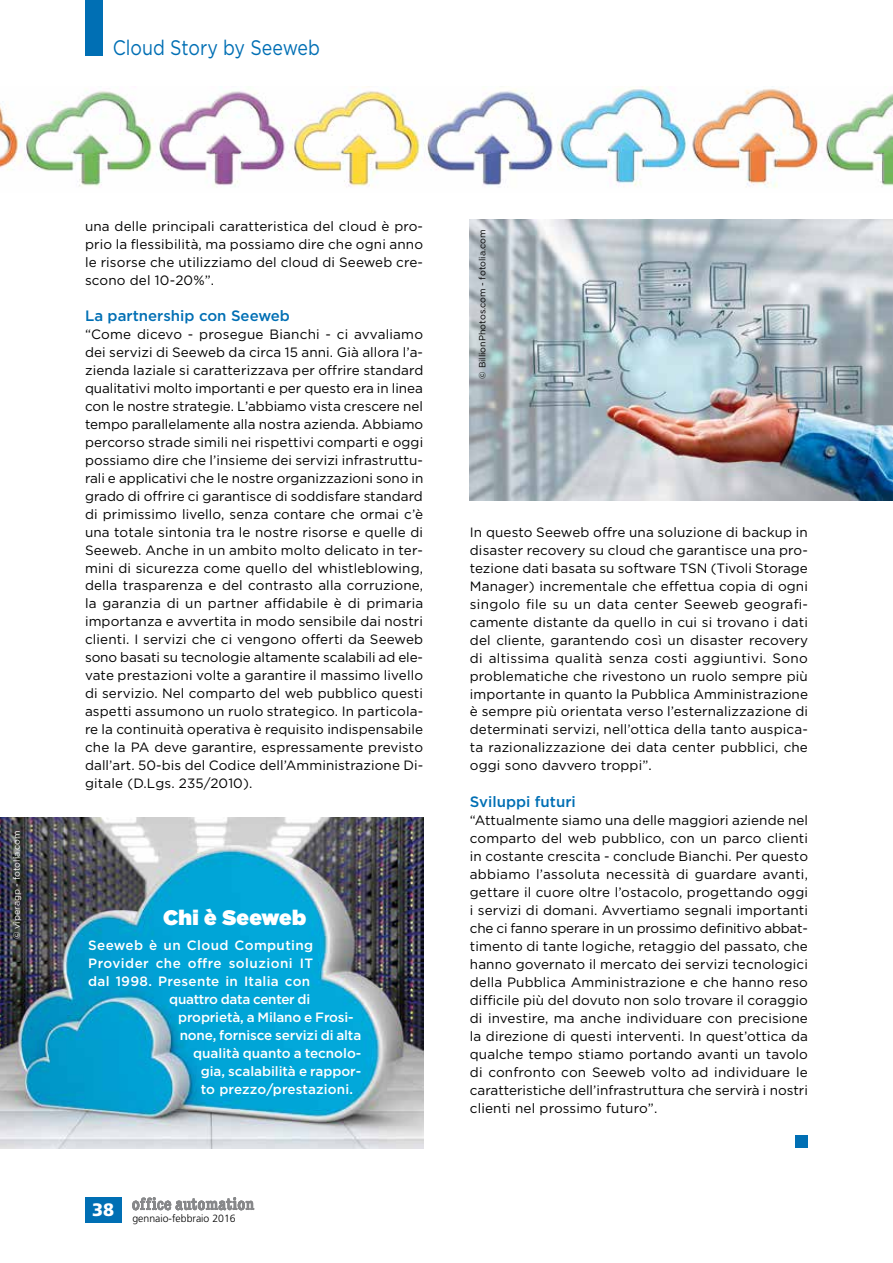
<style>
.page{position:relative;width:893px;height:1263px;background:#fff}
.page>*{position:absolute;margin:0;border:0;box-sizing:border-box;transform-origin:0 0}
.t1{font:21px "Gotham";color:#006fb4;scale:.85 1}
.t2{font:900 21px "Gotham";letter-spacing:.01em;color:#fff}
.t3{font:500 15px "Gotham";color:#006fb4}
.t4{font:13.5px/18px "Gotham";letter-spacing:.01em;color:#000;text-align:justify}
.t5{font:500 13.5px "Gotham";color:#fff}
.t6{font:500 13.5px "Gotham";letter-spacing:.035em;color:#fff}
.t7{font:500 13.5px "Gotham";letter-spacing:.02em;color:#fff}
.t8{font:500 13.5px "Gotham";letter-spacing:.025em;color:#fff}
.t9{font:500 13.5px "Gotham";letter-spacing:-.02em;color:#fff}
.t10{font:300 10.5px "Frutiger";color:#000}
.t11{font:9px "Gotham";color:#000}
.t12{font:9px "Gotham";color:#fff}
</style>
<div class="page">
<div style="left:85px;top:1197px;width:37px;height:25px;background:#006fb4"></div>
<svg style="left:132px;top:1197px;width:122px;height:13px"></svg>
<div style="left:85px;top:0;width:17px;height:55px;background:#006fb4"></div>
<div style="left:795px;top:1135px;width:13px;height:13px;background:#006fb4"></div>
<img style="left:0;top:86px;width:893px;height:102px">
<img style="left:0;top:817px;width:423px;height:331px">
<img style="left:470px;top:220px;width:423px;height:280px">
<h1 class="t1" style="left:113px;top:34px;width:245px">Cloud Story by Seeweb</h1>
<p class="t12" style="left:11px;top:939px;width:110px;rotate:-90deg">© viperagp - fotolia.com</p>
<p class="t4" style="left:85px;top:216px;width:340px">una delle principali caratteristica del cloud è pro&shy;prio la flessibilità, ma possiamo dire che ogni anno le risorse che utilizziamo del cloud di Seeweb cre&shy;scono del 10-20%”.</p>
<p class="t3" style="left:85px;top:305px;width:206px">La partnership con Seeweb</p>
<p class="t4" style="left:85px;top:324px;width:340px">“Come dicevo - prosegue Bianchi - ci avvaliamo dei servizi di Seeweb da circa 15 anni. Già allora l’a&shy;zienda laziale si caratterizzava per offrire standard qualitativi molto importanti e per questo era in linea con le nostre strategie. L’abbiamo vista crescere nel tempo parallelamente alla nostra azienda. Abbiamo percorso strade simili nei rispettivi comparti e oggi possiamo dire che l’insieme dei servizi infrastruttu&shy;rali e applicativi che le nostre organizzazioni sono in grado di offrire ci garantisce di soddisfare standard di primissimo livello, senza contare che ormai c’è una totale sintonia tra le nostre risorse e quelle di Seeweb. Anche in un ambito molto delicato in ter&shy;mini di sicurezza come quello del whistleblowing, della trasparenza e del contrasto alla corruzione, la garanzia di un partner affidabile è di primaria importanza e avvertita in modo sensibile dai nostri clienti. I servizi che ci vengono offerti da Seeweb sono basati su tecnologie altamente scalabili ad ele&shy;vate prestazioni volte a garantire il massimo livello di servizio. Nel comparto del web pubblico questi aspetti assumono un ruolo strategico. In particola&shy;re la continuità operativa è requisito indispensabile che la PA deve garantire, espressamente previsto dall’art. 50-bis del Codice dell’Amministrazione Di&shy;gitale (D.Lgs. 235/2010).</p>
<h1 class="t2" style="left:163px;top:903px;width:144px">Chi è Seeweb</h1>
<p class="t8" style="left:88px;top:936px;width:226px">Seeweb è un Cloud Computing</p>
<p class="t6" style="left:88px;top:954px;width:226px">Provider che offre soluzioni IT</p>
<p class="t7" style="left:88px;top:972px;width:224px">dal 1998. Presente in Italia con</p>
<p class="t9" style="left:169px;top:990px;width:142px">quattro data center di</p>
<p class="t5" style="left:178px;top:1008px;width:177px">proprietà, a Milano e Frosi-</p>
<p class="t5" style="left:180px;top:1026px;width:183px">none, fornisce servizi di alta</p>
<p class="t5" style="left:193px;top:1044px;width:170px">qualità quanto a tecnolo-</p>
<p class="t5" style="left:201px;top:1062px;width:162px">gia, scalabilità e rappor-</p>
<p class="t5" style="left:201px;top:1080px;width:154px">to prezzo/prestazioni.</p>
<p class="t10" style="left:92px;top:1213px;width:145px"><sup>38</sup> gennaio-febbraio 2016</p>
<p class="t11" style="left:477px;top:379px;width:150px;rotate:-90deg">© BillionPhotos.com - fotolia.com</p>
<p class="t4" style="left:470px;top:522px;width:340px">In questo Seeweb offre una soluzione di backup in disaster recovery su cloud che garantisce una pro&shy;tezione dati basata su software TSN (Tivoli Storage Manager) incrementale che effettua copia di ogni singolo file su un data center Seeweb geografi&shy;camente distante da quello in cui si trovano i dati del cliente, garantendo così un disaster recovery di altissima qualità senza costi aggiuntivi. Sono problematiche che rivestono un ruolo sempre più importante in quanto la Pubblica Amministrazione è sempre più orientata verso l’esternalizzazione di determinati servizi, nell’ottica della tanto auspica&shy;ta razionalizzazione dei data center pubblici, che oggi sono davvero troppi”.</p>
<p class="t3" style="left:470px;top:791px;width:107px">Sviluppi futuri</p>
<p class="t4" style="left:470px;top:810px;width:340px">“Attualmente siamo una delle maggiori aziende nel comparto del web pubblico, con un parco clienti in costante crescita - conclude Bianchi. Per questo abbiamo l’assoluta necessità di guardare avanti, gettare il cuore oltre l’ostacolo, progettando oggi i servizi di domani. Avvertiamo segnali importanti che ci fanno sperare in un prossimo definitivo abbat&shy;timento di tante logiche, retaggio del passato, che hanno governato il mercato dei servizi tecnologici della Pubblica Amministrazione e che hanno reso difficile più del dovuto non solo trovare il coraggio di investire, ma anche individuare con precisione la direzione di questi interventi. In quest’ottica da qualche tempo stiamo portando avanti un tavolo di confronto con Seeweb volto ad individuare le caratteristiche dell’infrastruttura che servirà i nostri clienti nel prossimo futuro”.</p>
</div>
